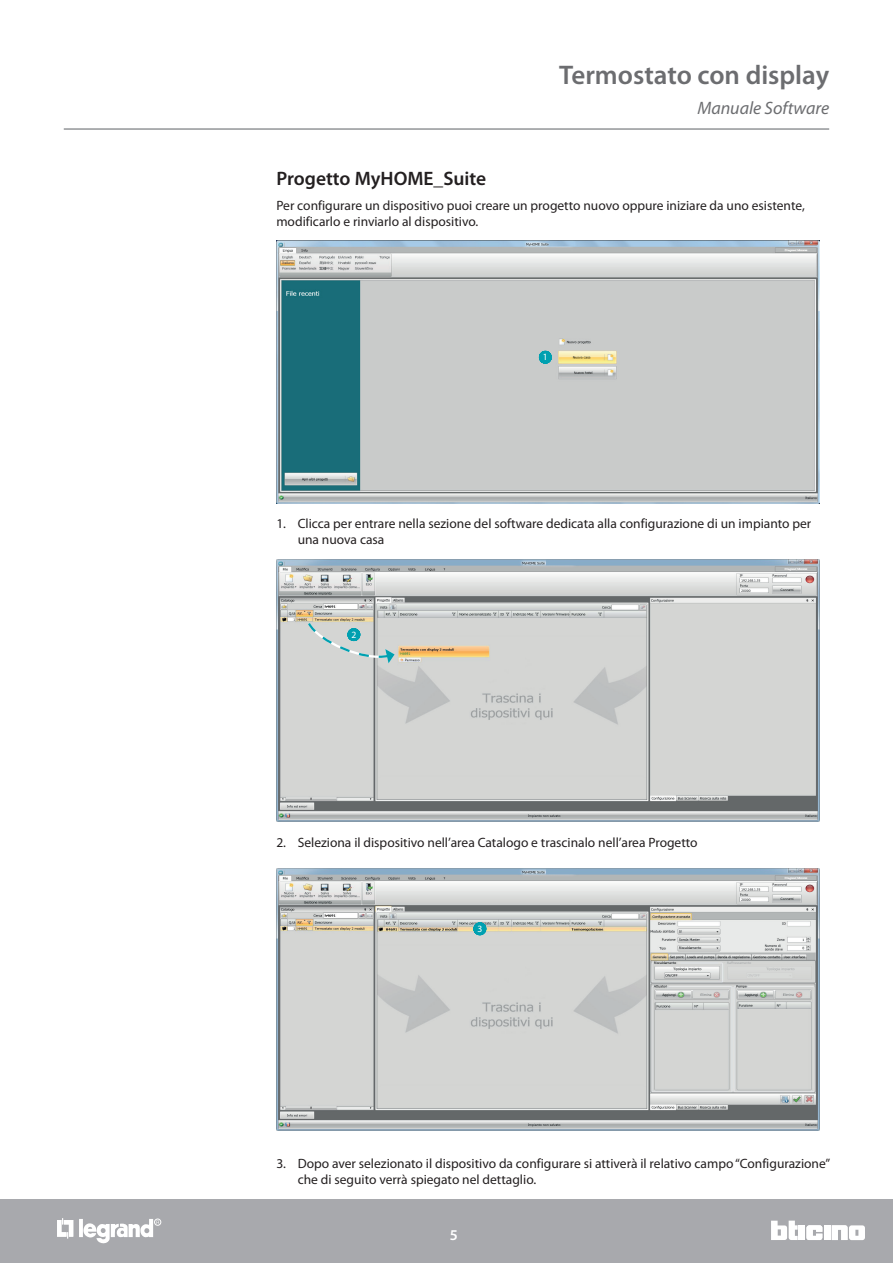
<style>
.page{position:relative;width:893px;height:1263px;background:#fff}
.page>*{position:absolute;margin:0;border:0;box-sizing:border-box;transform-origin:0 0}
.t1{font:600 27px "Myriad Pro";color:#6c6d70}
.t2{font:600 19.5px "Myriad Pro";color:#231f20}
.t3{font:italic 18px "Myriad Pro";color:#6c6d70}
.t4{font:600 15px "Myriad Pro";color:#fff}
.t5{font:13.5px/16.2px "Myriad Pro";color:#231f20}
.t6{font:9.6px "Myriad Pro";color:#fff}
</style>
<div class="page">
<hr style="left:64px;top:128px;width:765px;height:2px;background:#939598">
<div style="left:0;top:1199px;width:893px;height:64px;background:#a8a9ad"></div>
<div style="left:799px;top:1225px;width:6px;height:15px;background:#fff"></div>
<div style="left:824px;top:1225px;width:6px;height:15px;background:#fff"></div>
<svg style="left:832px;top:1225px;width:33px;height:15px"></svg>
<svg style="left:771px;top:1220px;width:27px;height:20px"></svg>
<svg style="left:806px;top:1225px;width:16px;height:15px"></svg>
<hr style="left:79px;top:1219px;width:4px;height:18px;background:#fff">
<svg style="left:57px;top:1218px;width:16px;height:20px"></svg>
<div style="left:154px;top:1219px;width:7px;height:6px;border:1px solid #fff;border-radius:50%"></div>
<svg style="left:83px;top:1219px;width:76px;height:25px"></svg>
<img style="left:276px;top:241px;width:543px;height:262px">
<svg style="left:538px;top:350px;width:14px;height:14px"></svg>
<img style="left:276px;top:869px;width:543px;height:262px">
<svg style="left:473px;top:922px;width:14px;height:14px"></svg>
<img style="left:276px;top:559px;width:543px;height:263px">
<svg style="left:306px;top:620px;width:89px;height:43px;background:#c1cecc"></svg>
<h1 class="t1" style="left:559px;top:58px;width:271px">Termostato con display</h1>
<h3 class="t3" style="left:697px;top:97px;width:133px">Manuale Software</h3>
<h2 class="t2" style="left:276px;top:166px;width:211px">Progetto MyHOME_Suite</h2>
<p class="t5" style="left:276px;top:197px;width:530px">Per configurare un dispositivo puoi creare un progetto nuovo oppure iniziare da uno esistente, modificarlo e rinviarlo al dispositivo.</p>
<p class="t6" style="left:543px;top:351px;width:6px">1</p>
<p class="t5" style="left:298px;top:515px;width:515px;text-indent:-21px">1. Clicca per entrare nella sezione del software dedicata alla configurazione di un impianto per una nuova casa</p>
<p class="t6" style="left:351px;top:629px;width:6px">2</p>
<p class="t5" style="left:276px;top:834px;width:423px">2. Seleziona il dispositivo nell’area Catalogo e trascinalo nell’area Progetto</p>
<p class="t6" style="left:477px;top:923px;width:6px">3</p>
<p class="t5" style="left:298px;top:1155px;width:534px;text-indent:-21px">3. Dopo aver selezionato il dispositivo da configurare si attiverà il relativo campo “Configurazione” che di seguito verrà spiegato nel dettaglio.</p>
<p class="t4" style="left:450px;top:1225px;width:10px">5</p>
</div>
